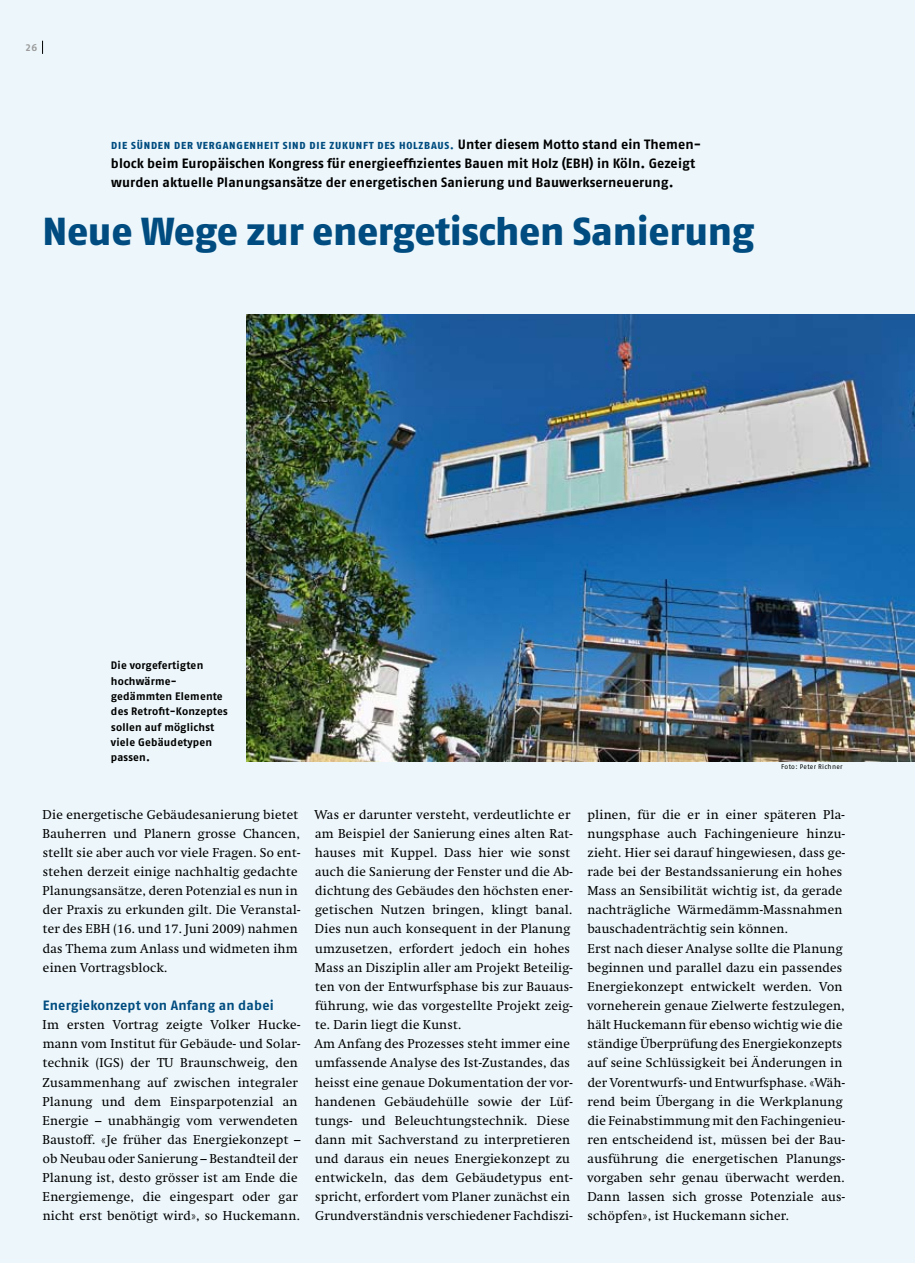
<style>
.page{position:relative;width:915px;height:1263px;background:#fff}
.page>*{position:absolute;margin:0;border:0;box-sizing:border-box;transform-origin:0 0}
.t1{font:39px "Fago No Exb";letter-spacing:-.01em;color:#004c80}
.t2{font:700 13.5px/19.2px "Fago No";letter-spacing:.01em;color:#000}
.t3{font:700 13.5px "Fago No";letter-spacing:.02em;color:#004c80}
.t4{font:12.75px/19.2px "Swift";letter-spacing:.02em;color:#000}
.t5{font:700 10.8px/15.3px "Fago No";letter-spacing:.02em;color:#000}
.t6{font:10.2px "Fago No Exb";letter-spacing:.075em;color:#004c80}
.t7{font:10.2px "Fago No Bold Lf";color:#9c9c9c}
.t8{font:6.75px "Fago No";letter-spacing:.04em;color:#000}
.s1{font-family:"Fago No";font-weight:700;font-size:13.5px;color:#000}
</style>
<div class="page">
<div style="left:0;top:0;width:914px;height:1263px;background:#edf7fb"></div>
<svg style="left:42px;top:41px;width:1px;height:13px"></svg>
<img style="left:247px;top:315px;width:667px;height:446px">
<p class="t7" style="left:26px;top:41px;width:13px">26</p>
<p class="t6" style="left:111px;top:139px;width:591px">DIE SÜNDEN DER VERGANGENHEIT SIND DIE ZUKUNFT DES HOLZBAUS. <span class="s1">Unter diesem Motto stand ein Themen-</span></p>
<p class="t2" style="left:111px;top:153px;width:585px">block beim Europäischen Kongress für energieeffizientes Bauen mit Holz (EBH) in Köln. Gezeigt wurden aktuelle Planungsansätze der energetischen Sanierung und Bauwerkserneuerung.</p>
<h1 class="t1" style="left:43px;top:208px;width:713px">NEUE WEGE ZUR ENERGETISCHEN SANIERUNG</h1>
<p class="t5" style="left:111px;top:658px;width:118px">Die vorgefertigten hochwärme&shy;gedämmten Elemente des Retrofit-Konzeptes sollen auf möglichst viele Gebäudetypen passen.</p>
<p class="t8" style="left:781px;top:763px;width:63px">Foto: Peter Richner</p>
<p class="t4" style="left:43px;top:805px;width:259px">Die energetische Gebäudesanierung bietet Bauherren und Planern grosse Chancen, stellt sie aber auch vor viele Fragen. So ent&shy;stehen derzeit einige nachhaltig gedachte Planungsansätze, deren Potenzial es nun in der Praxis zu erkunden gilt. Die Veranstal&shy;ter des EBH (16. und 17. Juni 2009) nahmen das Thema zum Anlass und widmeten ihm einen Vortragsblock.</p>
<p class="t3" style="left:43px;top:997px;width:232px">Energiekonzept von Anfang an dabei</p>
<p class="t4" style="left:43px;top:1015px;width:259px">Im ersten Vortrag zeigte Volker Hucke&shy;mann vom Institut für Gebäude- und Solar&shy;technik (IGS) der TU Braunschweig, den Zusammenhang auf zwischen integraler Planung und dem Einsparpotenzial an Energie – unabhängig vom verwendeten Baustoff. «Je früher das Energiekonzept – ob Neubau oder Sanierung – Bestandteil der Planung ist, desto grösser ist am Ende die Energiemenge, die eingespart oder gar nicht erst benötigt wird», so Huckemann.</p>
<p class="t4" style="left:314px;top:805px;width:260px">Was er darunter versteht, verdeutlichte er am Beispiel der Sanierung eines alten Rat&shy;hauses mit Kuppel. Dass hier wie sonst auch die Sanierung der Fenster und die Ab&shy;dichtung des Gebäudes den höchsten ener&shy;getischen Nutzen bringen, klingt banal.<br>Dies nun auch konsequent in der Planung umzusetzen, erfordert jedoch ein hohes Mass an Disziplin aller am Projekt Beteilig&shy;ten von der Entwurfsphase bis zur Bauaus&shy;führung, wie das vorgestellte Projekt zeig&shy;te. Darin liegt die Kunst.<br>Am Anfang des Prozesses steht immer eine umfassende Analyse des Ist-Zustandes, das heisst eine genaue Dokumentation der vor&shy;handenen Gebäudehülle sowie der Lüf&shy;tungs- und Beleuchtungstechnik. Diese dann mit Sachverstand zu interpretieren und daraus ein neues Energiekonzept zu entwickeln, das dem Gebäudetypus ent&shy;spricht, erfordert vom Planer zunächst ein Grundverständnis verschiedener Fachdiszi-</p>
<p class="t4" style="left:586px;top:805px;width:259px">plinen, für die er in einer späteren Pla&shy;nungsphase auch Fachingenieure hinzu&shy;zieht. Hier sei darauf hingewiesen, dass ge&shy;rade bei der Bestandssanierung ein hohes Mass an Sensibilität wichtig ist, da gerade nachträgliche Wärmedämm-Massnahmen bauschadenträchtig sein können.<br>Erst nach dieser Analyse sollte die Planung beginnen und parallel dazu ein passendes Energiekonzept entwickelt werden. Von vorneherein genaue Zielwerte festzulegen, hält Huckemann für ebenso wichtig wie die ständige Überprüfung des Energiekonzepts auf seine Schlüssigkeit bei Änderungen in der Vorentwurfs- und Entwurfsphase. «Wäh&shy;rend beim Übergang in die Werkplanung die Feinabstimmung mit den Fachingenieu&shy;ren entscheidend ist, müssen bei der Bau&shy;ausführung die energetischen Planungs&shy;vorgaben sehr genau überwacht werden.<br>Dann lassen sich grosse Potenziale aus&shy;schöpfen», ist Huckemann sicher.</p>
</div>
